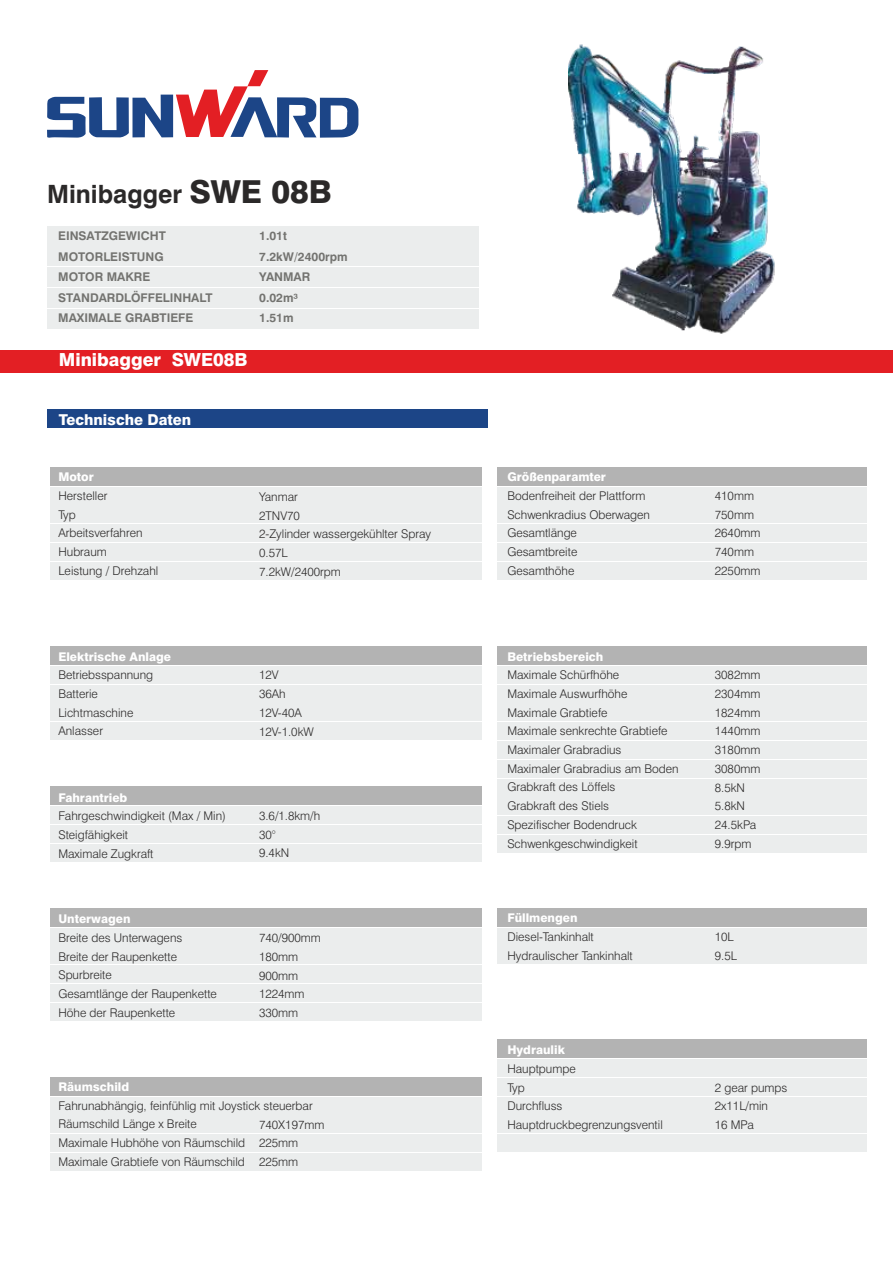
<style>
.page{position:relative;width:893px;height:1263px;background:#fff}
.page>*{position:absolute;margin:0;border:0;box-sizing:border-box;transform-origin:0 0}
.t1{font:700 25.2px "Swiss 721 BT";color:#2b2929}
.t2{font:800 18px "Swiss 721 BT";color:#fff}
.t3{font:800 15px "Swiss 721 BT";color:#fff}
.t4{font:300 12px/18.8px "Swiss 721 BT";color:#2b2929}
.t5{font:700 12px/20.4px "Swiss 721 BT";color:#737370}
.t6{font:800 12px "Swiss 721 BT";color:#fff}
.s1{font-weight:800;font-size:31.65px}
</style>
<div class="page">
<div style="left:497px;top:1134px;width:370px;height:18px;background:#ebeded"></div>
<div style="left:0;top:350px;width:893px;height:23px;background:#e31f24"></div>
<svg style="left:47px;top:70px;width:311px;height:68px"></svg>
<div style="left:50px;top:487px;width:431px;height:17px;background:#ebeded"></div>
<div style="left:50px;top:505px;width:431px;height:18px;background:#ebeded"></div>
<div style="left:50px;top:524px;width:431px;height:18px;background:#ebeded"></div>
<div style="left:50px;top:543px;width:431px;height:18px;background:#ebeded"></div>
<div style="left:50px;top:562px;width:431px;height:17px;background:#ebeded"></div>
<div style="left:50px;top:467px;width:431px;height:18px;background:#b3b3b3"></div>
<div style="left:47px;top:226px;width:431px;height:19px;background:#ebeded"></div>
<div style="left:47px;top:247px;width:431px;height:19px;background:#ebeded"></div>
<div style="left:47px;top:267px;width:431px;height:20px;background:#ebeded"></div>
<div style="left:47px;top:288px;width:431px;height:20px;background:#ebeded"></div>
<div style="left:47px;top:309px;width:431px;height:19px;background:#ebeded"></div>
<div style="left:50px;top:666px;width:431px;height:17px;background:#ebeded"></div>
<div style="left:50px;top:685px;width:431px;height:17px;background:#ebeded"></div>
<div style="left:50px;top:703px;width:431px;height:18px;background:#ebeded"></div>
<div style="left:50px;top:722px;width:431px;height:18px;background:#ebeded"></div>
<div style="left:50px;top:646px;width:431px;height:19px;background:#b3b3b3"></div>
<div style="left:50px;top:806px;width:431px;height:18px;background:#ebeded"></div>
<div style="left:50px;top:825px;width:431px;height:18px;background:#ebeded"></div>
<div style="left:50px;top:844px;width:431px;height:18px;background:#ebeded"></div>
<div style="left:50px;top:787px;width:431px;height:18px;background:#b3b3b3"></div>
<div style="left:50px;top:928px;width:431px;height:17px;background:#ebeded"></div>
<div style="left:50px;top:947px;width:431px;height:17px;background:#ebeded"></div>
<div style="left:50px;top:965px;width:431px;height:18px;background:#ebeded"></div>
<div style="left:50px;top:984px;width:431px;height:18px;background:#ebeded"></div>
<div style="left:50px;top:1003px;width:431px;height:18px;background:#ebeded"></div>
<div style="left:50px;top:908px;width:431px;height:19px;background:#b3b3b3"></div>
<div style="left:50px;top:1097px;width:431px;height:17px;background:#ebeded"></div>
<div style="left:50px;top:1115px;width:431px;height:18px;background:#ebeded"></div>
<div style="left:50px;top:1134px;width:431px;height:18px;background:#ebeded"></div>
<div style="left:50px;top:1153px;width:431px;height:18px;background:#ebeded"></div>
<div style="left:50px;top:1077px;width:431px;height:18px;background:#b3b3b3"></div>
<div style="left:497px;top:487px;width:370px;height:17px;background:#ebeded"></div>
<div style="left:497px;top:505px;width:370px;height:18px;background:#ebeded"></div>
<div style="left:497px;top:524px;width:370px;height:18px;background:#ebeded"></div>
<div style="left:497px;top:543px;width:370px;height:18px;background:#ebeded"></div>
<div style="left:497px;top:562px;width:370px;height:17px;background:#ebeded"></div>
<div style="left:497px;top:467px;width:370px;height:18px;background:#b3b3b3"></div>
<div style="left:497px;top:835px;width:370px;height:18px;background:#ebeded"></div>
<div style="left:497px;top:741px;width:370px;height:18px;background:#ebeded"></div>
<div style="left:497px;top:760px;width:370px;height:17px;background:#ebeded"></div>
<div style="left:497px;top:779px;width:370px;height:17px;background:#ebeded"></div>
<div style="left:497px;top:797px;width:370px;height:18px;background:#ebeded"></div>
<div style="left:497px;top:816px;width:370px;height:18px;background:#ebeded"></div>
<div style="left:497px;top:666px;width:370px;height:17px;background:#ebeded"></div>
<div style="left:497px;top:685px;width:370px;height:17px;background:#ebeded"></div>
<div style="left:497px;top:703px;width:370px;height:18px;background:#ebeded"></div>
<div style="left:497px;top:722px;width:370px;height:18px;background:#ebeded"></div>
<div style="left:497px;top:646px;width:370px;height:19px;background:#b3b3b3"></div>
<div style="left:497px;top:928px;width:370px;height:17px;background:#ebeded"></div>
<div style="left:497px;top:947px;width:370px;height:17px;background:#ebeded"></div>
<div style="left:497px;top:908px;width:370px;height:19px;background:#b3b3b3"></div>
<div style="left:497px;top:1059px;width:370px;height:18px;background:#ebeded"></div>
<div style="left:497px;top:1097px;width:370px;height:17px;background:#ebeded"></div>
<div style="left:497px;top:1115px;width:370px;height:18px;background:#ebeded"></div>
<div style="left:497px;top:1039px;width:370px;height:19px;background:#b3b3b3"></div>
<div style="left:47px;top:409px;width:441px;height:19px;background:#1c4587"></div>
<div style="left:497px;top:1078px;width:370px;height:17px;background:#ebeded"></div>
<img style="left:568px;top:44px;width:207px;height:290px">
<h1 class="t1" style="left:47px;top:184px;width:286px">Minibagger <span class="s1">SWE 08B</span></h1>
<p class="t5" style="left:58px;top:227px;width:156px">EINSATZGEWICHT<br>MOTORLEISTUNG<br>MOTOR MAKRE<br>STANDARDLÖFFELINHALT<br>MAXIMALE GRABTIEFE</p>
<p class="t5" style="left:259px;top:227px;width:90px">1.01t<br>7.2kW/2400rpm<br>YANMAR<br>0.02m³<br>1.51m</p>
<h2 class="t2" style="left:59px;top:353px;width:190px">Minibagger SWE08B</h2>
<p class="t3" style="left:59px;top:413px;width:134px">Technische Daten</p>
<p class="t6" style="left:58px;top:472px;width:37px">Motor</p>
<p class="t4" style="left:58px;top:487px;width:101px">Hersteller<br>Typ<br>Arbeitsverfahren<br>Hubraum<br>Leistung / Drehzahl</p>
<p class="t4" style="left:259px;top:488px;width:173px">Yanmar<br>2TNV70<br>2-Zylinder wassergekühlter Spray<br>0.57L<br>7.2kW/2400rpm</p>
<p class="t6" style="left:58px;top:651px;width:114px">Elektrische Anlage</p>
<p class="t4" style="left:58px;top:667px;width:96px">Betriebsspannung<br>Batterie<br>Lichtmaschine<br>Anlasser</p>
<p class="t4" style="left:259px;top:667px;width:56px">12V<br>36Ah<br>12V-40A<br>12V-1.0kW</p>
<p class="t6" style="left:58px;top:792px;width:70px">Fahrantrieb</p>
<p class="t4" style="left:58px;top:808px;width:169px">Fahrgeschwindigkeit (Max / Min)<br>Steigfähigkeit<br>Maximale Zugkraft</p>
<p class="t4" style="left:259px;top:807px;width:63px">3.6/1.8km/h<br>30°<br>9.4kN</p>
<p class="t6" style="left:58px;top:914px;width:74px">Unterwagen</p>
<p class="t4" style="left:58px;top:929px;width:160px">Breite des Unterwagens<br>Breite der Raupenkette<br>Spurbreite<br>Gesamtlänge der Raupenkette<br>Höhe der Raupenkette</p>
<p class="t4" style="left:259px;top:930px;width:63px">740/900mm<br>180mm<br>900mm<br>1224mm<br>330mm</p>
<p class="t6" style="left:58px;top:1082px;width:72px">Räumschild</p>
<p class="t4" style="left:58px;top:1097px;width:256px">Fahrunabhängig, feinfühlig mit Joystick steuerbar Räumschild Länge x Breite<br>Maximale Hubhöhe von Räumschild<br>Maximale Grabtiefe von Räumschild</p>
<p class="t4" style="left:259px;top:1116px;width:67px">740X197mm<br>225mm<br>225mm</p>
<p class="t6" style="left:507px;top:472px;width:100px">Größenparamter</p>
<p class="t4" style="left:507px;top:487px;width:144px">Bodenfreiheit der Plattform<br>Schwenkradius Oberwagen<br>Gesamtlänge<br>Gesamtbreite<br>Gesamthöhe</p>
<p class="t4" style="left:715px;top:487px;width:47px">410mm<br>750mm<br>2640mm<br>740mm<br>2250mm</p>
<p class="t6" style="left:507px;top:651px;width:97px">Betriebsbereich</p>
<p class="t4" style="left:507px;top:667px;width:173px">Maximale Schürfhöhe<br>Maximale Auswurfhöhe<br>Maximale Grabtiefe<br>Maximale senkrechte Grabtiefe<br>Maximaler Grabradius<br>Maximaler Grabradius am Boden<br>Grabkraft des Löffels<br>Grabkraft des Stiels<br>Spezifischer Bodendruck<br>Schwenkgeschwindigkeit</p>
<p class="t4" style="left:715px;top:667px;width:47px">3082mm<br>2304mm<br>1824mm<br>1440mm<br>3180mm<br>3080mm<br>8.5kN<br>5.8kN<br>24.5kPa<br>9.9rpm</p>
<p class="t6" style="left:507px;top:913px;width:72px">Füllmengen</p>
<p class="t4" style="left:507px;top:928px;width:127px">Diesel-Tankinhalt<br>Hydraulischer Tankinhalt</p>
<p class="t4" style="left:715px;top:928px;width:24px">10L<br>9.5L</p>
<p class="t6" style="left:507px;top:1045px;width:59px">Hydraulik</p>
<p class="t4" style="left:507px;top:1060px;width:157px">Hauptpumpe<br>Typ<br>Durchfluss<br>Hauptdruckbegrenzungsventil</p>
<p class="t4" style="left:715px;top:1079px;width:74px">2 gear pumps<br>2x11L/min<br>16 MPa</p>
</div>
